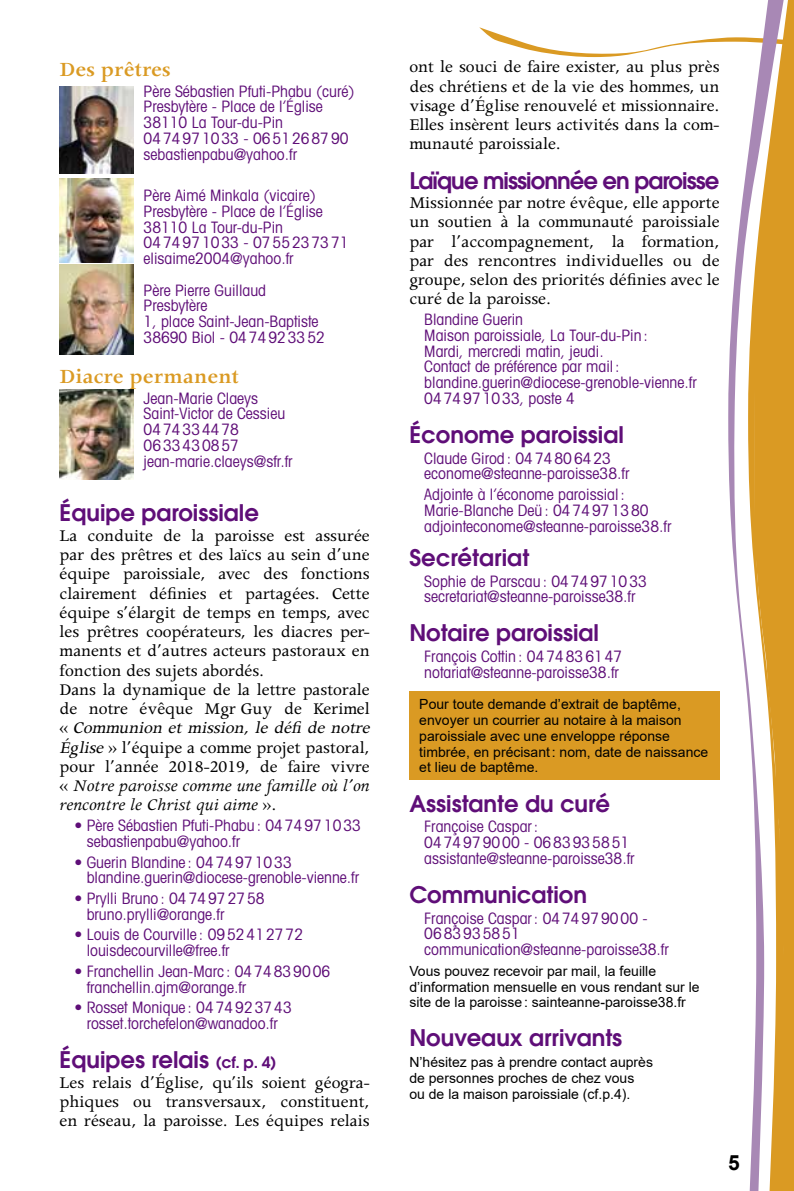
<style>
.page{position:relative;width:794px;height:1191px;background:#fff}
.page>*{position:absolute;margin:0;border:0;box-sizing:border-box;transform-origin:0 0}
.t1{font:600 22.75px "Avant Garde";color:#5f0e78}
.t2{font:600 22.75px "Avant Garde";letter-spacing:-.04em;color:#5f0e78}
.t3{font:600 22.75px "Apollo";color:#da9a23}
.t4{font:700 21px "Arial";color:#000}
.t5{font:18.38px/19.2px "Apollo";color:#000;text-align:justify}
.t6{font:condensed 15.75px/15.8px "Avant Garde";color:#5f0e78}
.t7{font:14px/15.8px "Arial";color:#000}
.s1{font-style:italic}
.s2{font-size:15.75px}
</style>
<div class="page">
<div style="left:409px;top:692px;width:310px;height:88px;background:#da9a23"></div>
<img style="left:60px;top:86px;width:74px;height:87px">
<img style="left:60px;top:179px;width:74px;height:83px">
<img style="left:60px;top:265px;width:74px;height:89px">
<img style="left:60px;top:390px;width:74px;height:89px">
<svg style="left:479px;top:27px;width:249px;height:30px"></svg>
<div style="left:788px;top:33px;width:6px;height:1158px;background:#da9a23"></div>
<svg style="left:728px;top:0;width:60px;height:1191px"></svg>
<h1 class="t3" style="left:60px;top:57px;width:113px">Des prêtres</h1>
<p class="t6" style="left:144px;top:83px;width:212px">Père Sébastien Pfuti-Phabu (curé)<br>Presbytère - Place de l’Église<br>38110 La Tour-du-Pin<br>0474971033 - 0651268790 sebastienpabu@yahoo.fr</p>
<p class="t6" style="left:144px;top:187px;width:206px">Père Aimé Minkala (vicaire)<br>Presbytère - Place de l’Église<br>38110 La Tour-du-Pin<br>0474971033 - 0755237371 elisaime2004@yahoo.fr</p>
<p class="t6" style="left:144px;top:282px;width:183px">Père Pierre Guillaud<br>Presbytère<br>1, place Saint-Jean-Baptiste<br>38690 Biol - 0474923352</p>
<h1 class="t3" style="left:60px;top:364px;width:181px">Diacre permanent</h1>
<p class="t6" style="left:144px;top:390px;width:151px">Jean-Marie Claeys<br>Saint-Victor de Cessieu<br>0474334478<br>0633430857 jean-marie.claeys@sfr.fr</p>
<h1 class="t1" style="left:60px;top:499px;width:201px">Équipe paroissiale</h1>
<p class="t5" style="left:60px;top:526px;width:315px;text-align:left">La conduite de la paroisse est assurée par des prêtres et des laïcs au sein d’une équipe paroissiale, avec des fonctions clairement définies et partagées. Cette équipe s’élargit de temps en temps, avec les prêtres coopérateurs, les diacres per&shy;manents et d’autres acteurs pastoraux en fonction des sujets abordés.<br>Dans la dynamique de la lettre pastorale de notre évêque Mgr Guy de Kerimel « <span class="s1">Communion et mission, le défi de notre Église</span>» l’équipe a comme projet pastoral, pour l’année 2018-2019, de faire vivre « <span class="s1">Notre paroisse comme une famille où l’on rencontre le Christ qui aime</span> ».</p>
<p class="t6" style="left:87px;top:817px;width:276px;text-indent:-12px">• Père Sébastien Pfuti-Phabu: 0474971033 sebastienpabu@yahoo.fr</p>
<p class="t6" style="left:87px;top:853px;width:274px;text-indent:-12px">• Guerin Blandine : 0474971033 blandine.guerin@diocese-grenoble-vienne.fr</p>
<p class="t6" style="left:87px;top:890px;width:179px;text-indent:-12px">• Prylli Bruno: 0474972758 bruno.prylli@orange.fr</p>
<p class="t6" style="left:87px;top:926px;width:218px;text-indent:-12px">• Louis de Courville : 0952412772 louisdecourville@free.fr</p>
<p class="t6" style="left:87px;top:963px;width:245px;text-indent:-12px">• Franchellin Jean-Marc : 0474839006 franchellin.ajm@orange.fr</p>
<p class="t6" style="left:74px;top:999px;width:219px;text-align:center">• Rosset Monique : 0474923743 rosset.torchefelon@wanadoo.fr</p>
<h1 class="t1" style="left:60px;top:1045px;width:219px">Équipes relais <span class="s2">(cf. p. 4)</span></h1>
<p class="t5" style="left:60px;top:1073px;width:312px">Les relais d’Église, qu’ils soient géogra&shy;phiques ou transversaux, constituent, en réseau, la paroisse. Les équipes relais</p>
<p class="t5" style="left:409px;top:58px;width:312px">ont le souci de faire exister, au plus près des chrétiens et de la vie des hommes, un visage d’Église renouvelé et missionnaire.<br>Elles insèrent leurs activités dans la com&shy;munauté paroissiale.</p>
<h1 class="t2" style="left:409px;top:166px;width:312px">Laïque missionnée en paroisse</h1>
<p class="t5" style="left:409px;top:193px;width:312px">Missionnée par notre évêque, elle apporte un soutien à la communauté paroissiale par l’accompagnement, la formation, par des rencontres individuelles ou de groupe, selon des priorités définies avec le curé de la paroisse.</p>
<p class="t6" style="left:424px;top:311px;width:274px">Blandine Guerin<br>Maison paroissiale, La Tour-du-Pin :<br>Mardi, mercredi matin, jeudi.<br>Contact de préférence par mail: blandine.guerin@diocese-grenoble-vienne.fr<br>0474971033, poste 4</p>
<h1 class="t1" style="left:409px;top:420px;width:216px">Économe paroissial</h1>
<p class="t6" style="left:424px;top:450px;width:207px">Claude Girod : 0474806423 econome@steanne-paroisse38.fr</p>
<p class="t6" style="left:424px;top:486px;width:249px">Adjointe à l’économe paroissial:<br>Marie-Blanche Deü: 0474971380 adjointeconome@steanne-paroisse38.fr</p>
<h1 class="t1" style="left:409px;top:543px;width:121px">Secrétariat</h1>
<p class="t6" style="left:424px;top:572px;width:224px">Sophie de Parscau : 0474971033 secretariat@steanne-paroisse38.fr</p>
<h1 class="t1" style="left:409px;top:619px;width:191px">Notaire paroissial</h1>
<p class="t6" style="left:424px;top:648px;width:200px">François Cottin : 0474836147 notariat@steanne-paroisse38.fr</p>
<p class="t7" style="left:419px;top:696px;width:290px">Pour toute demande d’extrait de baptême, envoyer un courrier au notaire à la maison paroissiale avec une enveloppe réponse timbrée, en précisant: nom, date de naissance et lieu de baptême.</p>
<h1 class="t1" style="left:409px;top:789px;width:202px">Assistante du curé</h1>
<p class="t6" style="left:424px;top:818px;width:212px">Françoise Caspar:<br>0474979000 - 0683935851 assistante@steanne-paroisse38.fr</p>
<h1 class="t1" style="left:409px;top:880px;width:179px">Communication</h1>
<p class="t6" style="left:424px;top:909px;width:246px">Françoise Caspar: 0474979000 -<br>0683935851 communication@steanne-paroisse38.fr</p>
<p class="t7" style="left:409px;top:963px;width:292px">Vous pouvez recevoir par mail, la feuille d’information mensuelle en vous rendant sur le site de la paroisse: sainteanne-paroisse38.fr</p>
<h1 class="t1" style="left:409px;top:1023px;width:214px">Nouveaux arrivants</h1>
<p class="t7" style="left:409px;top:1054px;width:245px">N’hésitez pas à prendre contact auprès de personnes proches de chez vous ou de la maison paroissiale (cf.p.4).</p>
<h2 class="t4" style="left:728px;top:1148px;width:13px">5</h2>
</div>
